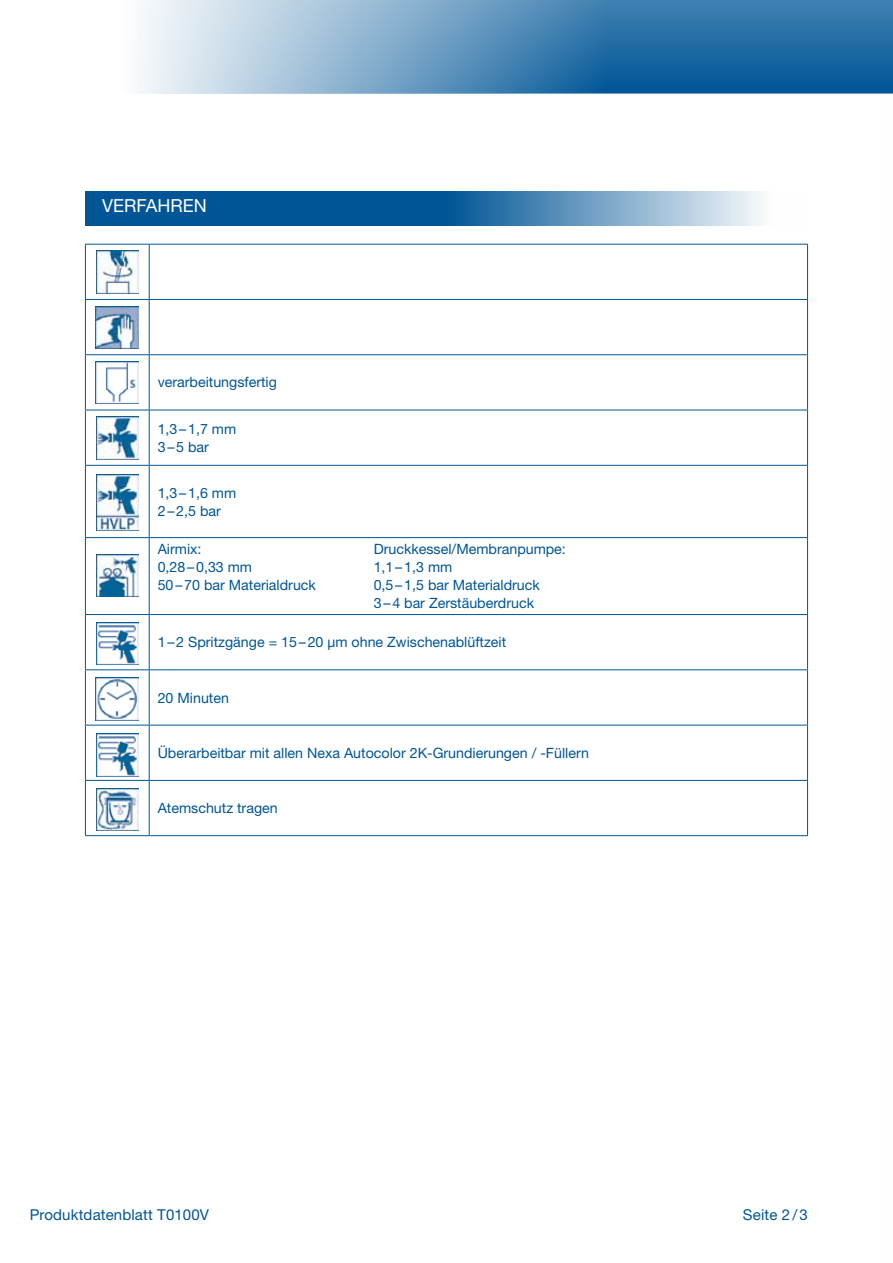
<style>
.page{position:relative;width:893px;height:1263px;background:#fff}
.page>*{position:absolute;margin:0;border:0;box-sizing:border-box;transform-origin:0 0}
.t1{font:18px "Helvetica Neue LT Std";color:#fff}
.t2{font:15px "Helvetica Neue LT Std";letter-spacing:.01em;color:#005596}
.t3{font:14.25px/18px "Helvetica Neue LT Std";color:#005596}
</style>
<div class="page">
<svg style="left:140px;top:0;width:752px;height:94px;background:#6297be"></svg>
<svg style="left:892px;top:0;width:1px;height:94px"></svg>
<svg style="left:85px;top:191px;width:677px;height:34px;background:#397aad"></svg>
<hr style="left:85px;top:245px;width:1px;height:54px;background:#005596">
<hr style="left:85px;top:300px;width:1px;height:54px;background:#005596">
<hr style="left:85px;top:355px;width:1px;height:55px;background:#005596">
<hr style="left:85px;top:410px;width:1px;height:55px;background:#005596">
<hr style="left:85px;top:466px;width:1px;height:71px;background:#005596">
<hr style="left:85px;top:538px;width:1px;height:76px;background:#005596">
<hr style="left:85px;top:615px;width:1px;height:54px;background:#005596">
<hr style="left:85px;top:670px;width:1px;height:55px;background:#005596">
<hr style="left:85px;top:725px;width:1px;height:55px;background:#005596">
<hr style="left:85px;top:781px;width:1px;height:54px;background:#005596">
<hr style="left:85px;top:244px;width:64px;height:1px;background:#005596">
<hr style="left:85px;top:299px;width:64px;height:1px;background:#005596">
<hr style="left:85px;top:354px;width:64px;height:1px;background:#005596">
<hr style="left:85px;top:410px;width:64px;height:1px;background:#005596">
<hr style="left:85px;top:465px;width:64px;height:1px;background:#005596">
<hr style="left:85px;top:537px;width:64px;height:1px;background:#005596">
<hr style="left:85px;top:614px;width:64px;height:1px;background:#005596">
<hr style="left:85px;top:669px;width:64px;height:1px;background:#005596">
<hr style="left:85px;top:725px;width:64px;height:1px;background:#005596">
<hr style="left:85px;top:780px;width:64px;height:1px;background:#005596">
<hr style="left:85px;top:835px;width:64px;height:1px;background:#005596">
<hr style="left:149px;top:245px;width:1px;height:54px;background:#005596">
<hr style="left:149px;top:300px;width:1px;height:54px;background:#005596">
<hr style="left:149px;top:355px;width:1px;height:55px;background:#005596">
<hr style="left:149px;top:410px;width:1px;height:55px;background:#005596">
<hr style="left:149px;top:466px;width:1px;height:71px;background:#005596">
<hr style="left:149px;top:538px;width:1px;height:76px;background:#005596">
<hr style="left:149px;top:615px;width:1px;height:54px;background:#005596">
<hr style="left:149px;top:670px;width:1px;height:55px;background:#005596">
<hr style="left:149px;top:725px;width:1px;height:55px;background:#005596">
<hr style="left:149px;top:781px;width:1px;height:54px;background:#005596">
<hr style="left:149px;top:244px;width:659px;height:1px;background:#005596">
<hr style="left:807px;top:245px;width:1px;height:54px;background:#005596">
<hr style="left:807px;top:300px;width:1px;height:54px;background:#005596">
<hr style="left:807px;top:355px;width:1px;height:55px;background:#005596">
<hr style="left:807px;top:410px;width:1px;height:55px;background:#005596">
<hr style="left:807px;top:466px;width:1px;height:71px;background:#005596">
<hr style="left:807px;top:538px;width:1px;height:76px;background:#005596">
<hr style="left:807px;top:615px;width:1px;height:54px;background:#005596">
<hr style="left:807px;top:670px;width:1px;height:55px;background:#005596">
<hr style="left:807px;top:725px;width:1px;height:55px;background:#005596">
<hr style="left:807px;top:781px;width:1px;height:54px;background:#005596">
<hr style="left:149px;top:299px;width:659px;height:1px;background:#005596">
<hr style="left:149px;top:354px;width:659px;height:1px;background:#005596">
<hr style="left:149px;top:410px;width:659px;height:1px;background:#005596">
<hr style="left:149px;top:465px;width:659px;height:1px;background:#005596">
<hr style="left:149px;top:537px;width:659px;height:1px;background:#005596">
<hr style="left:149px;top:614px;width:659px;height:1px;background:#005596">
<hr style="left:149px;top:669px;width:659px;height:1px;background:#005596">
<hr style="left:149px;top:725px;width:659px;height:1px;background:#005596">
<hr style="left:149px;top:780px;width:659px;height:1px;background:#005596">
<hr style="left:149px;top:835px;width:659px;height:1px;background:#005596">
<img style="left:96px;top:306px;width:42px;height:43px">
<img style="left:96px;top:361px;width:42px;height:43px">
<img style="left:96px;top:677px;width:42px;height:43px">
<img style="left:96px;top:251px;width:43px;height:42px">
<img style="left:96px;top:733px;width:43px;height:43px">
<img style="left:96px;top:788px;width:43px;height:43px">
<img style="left:96px;top:622px;width:43px;height:43px">
<img style="left:96px;top:554px;width:43px;height:43px">
<img style="left:96px;top:474px;width:43px;height:57px">
<img style="left:96px;top:417px;width:43px;height:42px">
<p class="t1" style="left:102px;top:195px;width:106px">Verfahren</p>
<p class="t3" style="left:158px;top:373px;width:121px">verarbeitungsfertig</p>
<p class="t3" style="left:158px;top:419px;width:80px">1,3–1,7 mm<br>3–5 bar</p>
<p class="t3" style="left:158px;top:483px;width:80px">1,3–1,6 mm<br>2–2,5 bar</p>
<p class="t3" style="left:158px;top:540px;width:45px">Airmix:</p>
<p class="t3" style="left:374px;top:540px;width:194px">Druckkessel/Membranpumpe:</p>
<p class="t3" style="left:158px;top:558px;width:96px">0,28–0,33 mm</p>
<p class="t3" style="left:374px;top:558px;width:80px">1,1–1,3 mm</p>
<p class="t3" style="left:158px;top:576px;width:160px">50–70 bar Materialdruck</p>
<p class="t3" style="left:374px;top:576px;width:168px">0,5–1,5 bar Materialdruck<br>3–4 bar Zerstäuberdruck</p>
<p class="t3" style="left:158px;top:633px;width:350px">1–2 Spritzgänge = 15–20 µm ohne Zwischenablüftzeit</p>
<p class="t3" style="left:158px;top:688px;width:73px">20 Minuten</p>
<p class="t3" style="left:158px;top:743px;width:433px">Überarbeitbar mit allen Nexa Autocolor 2K-Grundierungen / -Füllern</p>
<p class="t3" style="left:158px;top:799px;width:122px">Atemschutz tragen</p>
<p class="t2" style="left:30px;top:1206px;width:181px">Produktdatenblatt T0100V</p>
<p class="t2" style="left:743px;top:1206px;width:66px">Seite 2 / 3</p>
</div>
